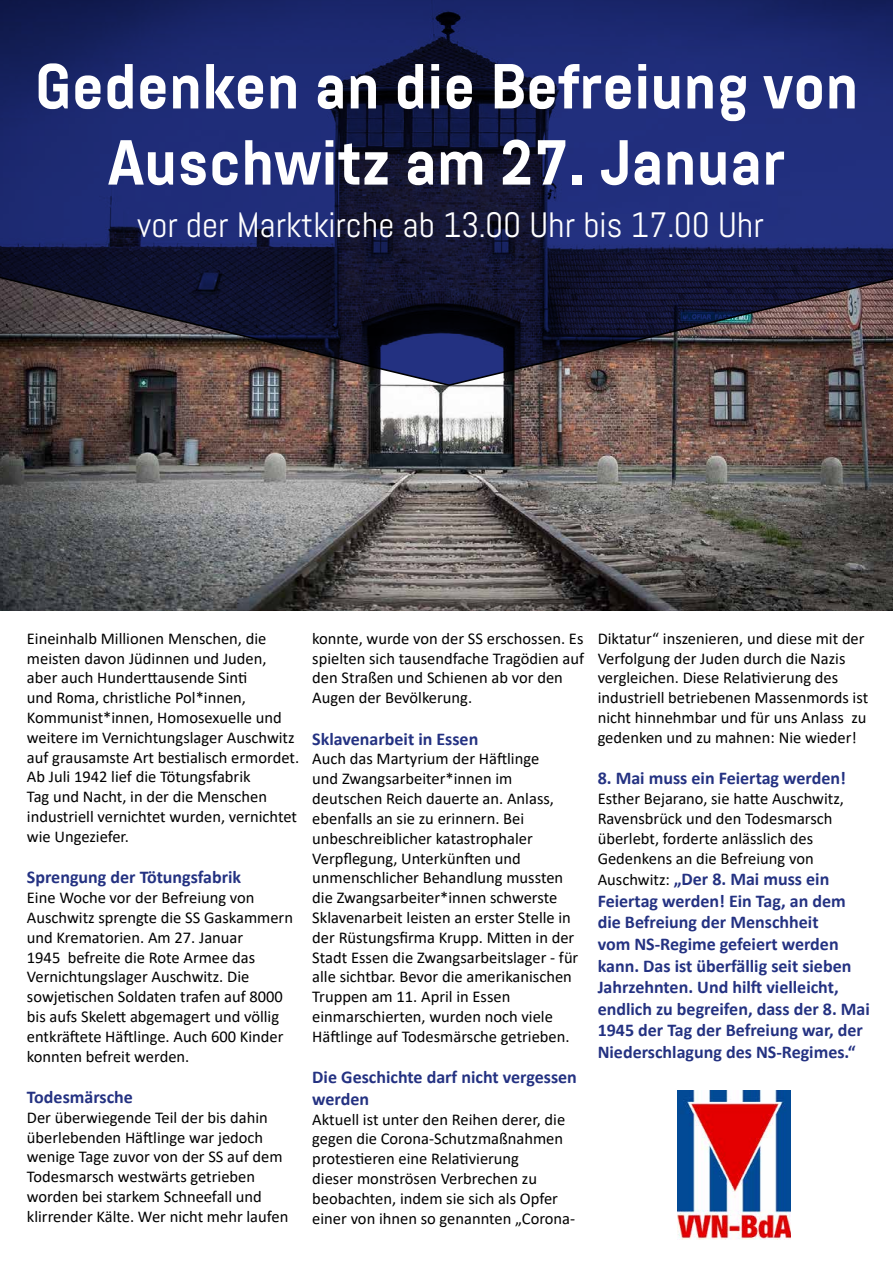
<style>
.page{position:relative;width:893px;height:1263px;background:#fff}
.page>*{position:absolute;margin:0;border:0;box-sizing:border-box;transform-origin:0 0}
.t1{font:700 63.45px/76.2px "Abel Pro";color:#fff;text-align:center}
.t2{font:35.25px "Abel Pro";color:#fff}
.t3{font:700 18px/21.6px "Calibri";color:#243282}
.t4{font:16.5px/19.8px "Calibri";color:#000}
.s1{font-weight:400;font-size:16.5px;color:#000}
</style>
<div class="page">
<img style="left:0;top:387px;width:893px;height:223px">
<svg style="left:0;top:0;width:893px;height:387px;background:#222756"></svg>
<img style="left:677px;top:1090px;width:114px;height:150px">
<h1 class="t1" style="left:35px;top:49px;width:825px">Gedenken an die Befreiung von<br>Auschwitz am 27. Januar</h1>
<h2 class="t2" style="left:137px;top:203px;width:628px">vor der Marktkirche ab 13.00 Uhr bis 17.00 Uhr</h2>
<p class="t4" style="left:27px;top:628px;width:274px">Eineinhalb Millionen Menschen, die meisten davon Jüdinnen und Juden, aber auch Hunderttausende Sinti<br>und Roma, christliche Pol*innen, Kommunist*innen, Homosexuelle und weitere im Vernichtungslager Auschwitz auf grausamste Art bestialisch ermordet.<br>Ab Juli 1942 lief die Tötungsfabrik<br>Tag und Nacht, in der die Menschen industriell vernichtet wurden, vernichtet wie Ungeziefer.</p>
<p class="t3" style="left:27px;top:866px;width:216px">Sprengung der Tötungsfabrik</p>
<p class="t4" style="left:27px;top:887px;width:268px">Eine Woche vor der Befreiung von Auschwitz sprengte die SS Gaskammern und Krematorien. Am 27. Januar<br>1945 befreite die Rote Armee das Vernichtungslager Auschwitz. Die sowjetischen Soldaten trafen auf 8000 bis aufs Skelett abgemagert und völlig entkräftete Häftlinge. Auch 600 Kinder konnten befreit werden.</p>
<p class="t3" style="left:27px;top:1086px;width:108px">Todesmärsche</p>
<p class="t4" style="left:27px;top:1107px;width:263px">Der überwiegende Teil der bis dahin überlebenden Häftlinge war jedoch wenige Tage zuvor von der SS auf dem Todesmarsch westwärts getrieben worden bei starkem Schneefall und klirrender Kälte. Wer nicht mehr laufen</p>
<p class="t4" style="left:312px;top:628px;width:273px">konnte, wurde von der SS erschossen. Es spielten sich tausendfache Tragödien auf den Straßen und Schienen ab vor den Augen der Bevölkerung.</p>
<p class="t3" style="left:312px;top:728px;width:168px">Sklavenarbeit in Essen</p>
<p class="t4" style="left:312px;top:749px;width:268px">Auch das Martyrium der Häftlinge<br>und Zwangsarbeiter*innen im deutschen Reich dauerte an. Anlass, ebenfalls an sie zu erinnern. Bei unbeschreiblicher katastrophaler Verpflegung, Unterkünften und unmenschlicher Behandlung mussten die Zwangsarbeiter*innen schwerste Sklavenarbeit leisten an erster Stelle in der Rüstungsfirma Krupp. Mitten in der Stadt Essen die Zwangsarbeitslager - für alle sichtbar. Bevor die amerikanischen Truppen am 11. April in Essen einmarschierten, wurden noch viele Häftlinge auf Todesmärsche getrieben.</p>
<p class="t3" style="left:312px;top:1066px;width:266px">Die Geschichte darf nicht vergessen werden</p>
<p class="t4" style="left:312px;top:1109px;width:264px">Aktuell ist unter den Reihen derer, die gegen die Corona-Schutzmaßnahmen protestieren eine Relativierung<br>dieser monströsen Verbrechen zu beobachten, indem sie sich als Opfer einer von ihnen so genannten „Corona-</p>
<p class="t4" style="left:598px;top:628px;width:272px">Diktatur“ inszenieren, und diese mit der Verfolgung der Juden durch die Nazis vergleichen. Diese Relativierung des industriell betriebenen Massenmords ist nicht hinnehmbar und für uns Anlass zu gedenken und zu mahnen: Nie wieder!</p>
<p class="t3" style="left:598px;top:767px;width:250px">8. Mai muss ein Feiertag werden!</p>
<p class="t4" style="left:598px;top:788px;width:248px">Esther Bejarano, sie hatte Auschwitz, Ravensbrück und den Todesmarsch überlebt, forderte anlässlich des Gedenkens an die Befreiung von</p>
<p class="t3" style="left:598px;top:868px;width:274px"><span class="s1">Auschwitz:</span> „Der 8. Mai muss ein Feiertag werden! Ein Tag, an dem die Befreiung der Menschheit<br>vom NS-Regime gefeiert werden kann. Das ist überfällig seit sieben Jahrzehnten. Und hilft vielleicht, endlich zu begreifen, dass der 8. Mai 1945 der Tag der Befreiung war, der Niederschlagung des NS-Regimes.“</p>
</div>
